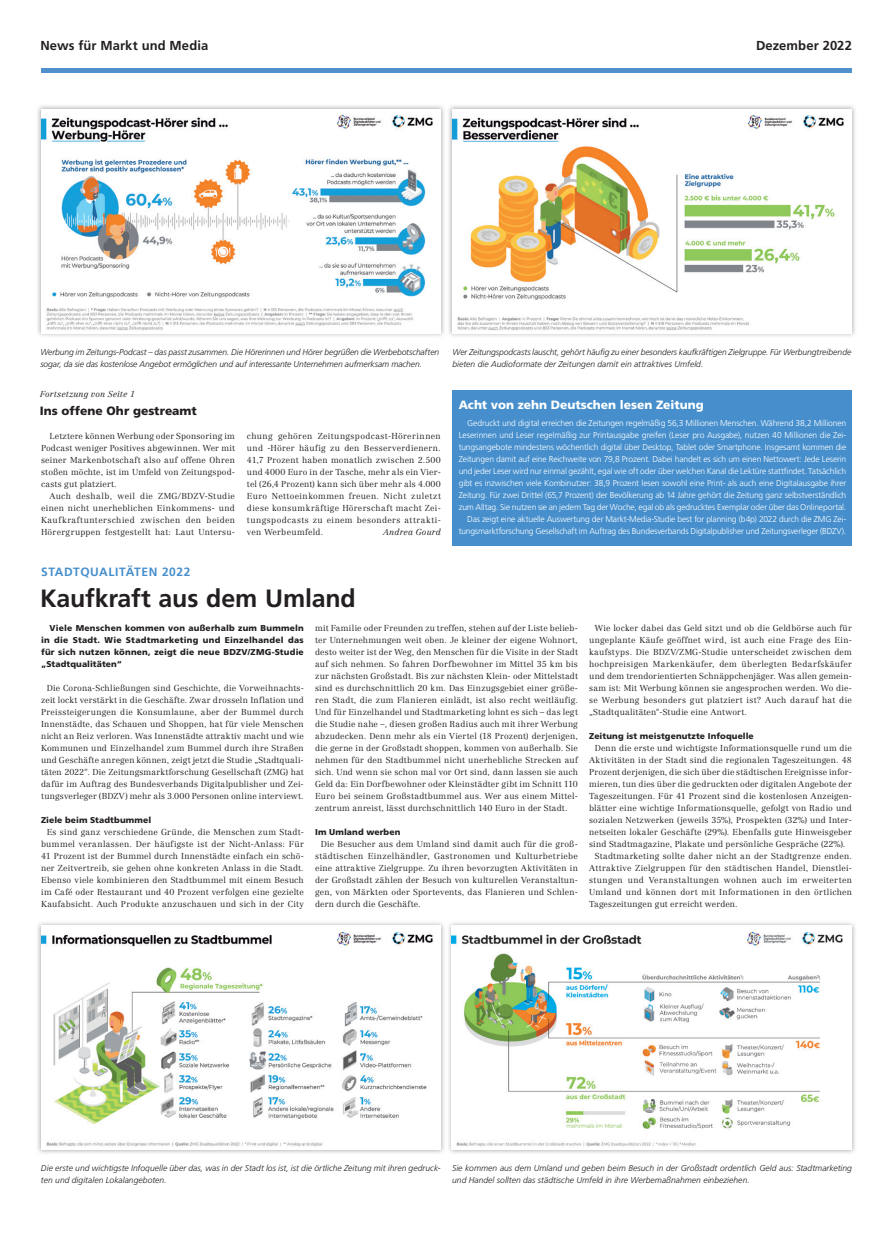
<style>
.page{position:relative;width:893px;height:1248px;background:#fff}
.page>*{position:absolute;margin:0;border:0;box-sizing:border-box;transform-origin:0 0}
.t1{font:700 25px "Frutiger";letter-spacing:-.01em;color:#231f20}
.t2{font:700 13px "Frutiger";letter-spacing:.005em;color:#231f20}
.t3{font:900 12px "Frutiger";color:#fff}
.t4{font:900 12px "Frutiger";color:#231f20}
.t5{font:700 12px "Frutiger";letter-spacing:.05em;color:#468fcc}
.t6{font:300 8.5px/12px "Centennial";letter-spacing:.025em;color:#231f20;text-align:justify}
.t7{font:300 8.5px/12px "Frutiger";letter-spacing:-.015em;color:#fff;text-align:right}
.t8{font:italic 300 8.5px/12px "Frutiger";color:#231f20}
.t9{font:900 8.5px/12px "Frutiger";letter-spacing:.015em;color:#231f20;text-align:justify}
.t10{font:italic 300 8.5px "Centennial";letter-spacing:.01em;color:#231f20}
</style>
<div class="page">
<hr style="left:41px;top:69px;width:811px;height:4px;background:#5091cd">
<img style="left:37px;top:105px;width:818px;height:231px">
<img style="left:41px;top:109px;width:399px;height:224px">
<img style="left:452px;top:109px;width:399px;height:224px">
<img style="left:37px;top:922px;width:818px;height:231px">
<img style="left:41px;top:925px;width:399px;height:224px">
<div style="left:452px;top:390px;width:400px;height:156px;background:#468fcc"></div>
<img style="left:452px;top:925px;width:399px;height:224px">
<h2 class="t2" style="left:40px;top:38px;width:169px">News für Markt und Media</h2>
<h2 class="t2" style="left:756px;top:38px;width:97px">Dezember 2022</h2>
<p class="t8" style="left:40px;top:346px;width:400px">Werbung im Zeitungs-Podcast – das passt zusammen. Die Hörerinnen und Hörer begrüßen die Werbebotschaften sogar, da sie das kostenlose Angebot ermöglichen und auf interessante Unternehmen aufmerksam machen.</p>
<p class="t10" style="left:40px;top:389px;width:96px">Fortsetzung von Seite 1</p>
<h3 class="t4" style="left:40px;top:403px;width:159px">Ins offene Ohr gestreamt</h3>
<p class="t6" style="left:41px;top:430px;width:195px;text-indent:8px">Letztere können Werbung oder Sponsoring im Podcast weniger Positives abgewinnen. Wer mit seiner Markenbotschaft also auf offene Ohren stoßen möchte, ist im Umfeld von Zeitungspod&shy;casts gut platziert.</p>
<p class="t6" style="left:41px;top:490px;width:195px;text-indent:8px">Auch deshalb, weil die ZMG/BDZV-Studie einen nicht unerheblichen Einkommens- und Kaufkraftunterschied zwischen den beiden Hörergruppen festgestellt hat: Laut Untersu-</p>
<h3 class="t5" style="left:41px;top:565px;width:151px">STADTQUALITÄTEN 2022</h3>
<p class="t6" style="left:247px;top:430px;width:195px">chung gehören Zeitungspodcast-Hörerinnen und -Hörer häufig zu den Besserverdienern.<br>41,7 Prozent haben monatlich zwischen 2.500 und 4000 Euro in der Tasche, mehr als ein Vier&shy;tel (26,4 Prozent) kann sich über mehr als 4.000<br>Euro Nettoeinkommen freuen. Nicht zuletzt diese konsumkräftige Hörerschaft macht Zei&shy;tungspodcasts zu einem besonders attrakti&shy;ven Werbeumfeld.</p>
<p class="t10" style="left:383px;top:527px;width:59px">Andrea Gourd</p>
<h1 class="t1" style="left:40px;top:583px;width:317px">Kaufkraft aus dem Umland</h1>
<p class="t8" style="left:452px;top:346px;width:400px">Wer Zeitungspodcasts lauscht, gehört häufig zu einer besonders kaufkräftigen Zielgruppe. Für Werbung treibende bieten die Audioformate der Zeitungen damit ein attraktives Umfeld.</p>
<h3 class="t3" style="left:459px;top:398px;width:247px">Acht von zehn Deutschen lesen Zeitung</h3>
<p class="t7" style="left:459px;top:417px;width:389px">Gedruckt und digital erreichen die Zeitungen regelmäßig 56,3 Millionen Menschen. Während 38,2 Millionen Leserinnen und Leser regelmäßig zur Printausgabe greifen (Leser pro Ausgabe), nutzen 40 Millionen die Zei&shy;tungsangebote mindestens wöchentlich digital über Desktop, Tablet oder Smartphone. Insgesamt kommen die Zeitungen damit auf eine Reichweite von 79,8 Prozent. Dabei handelt es sich um einen Nettowert: Jede Leserin und jeder Leser wird nur einmal gezählt, egal wie oft oder über welchen Kanal die Lektüre stattfindet. Tatsächlich gibt es inzwischen viele Kombinutzer: 38,9 Prozent lesen sowohl eine Print- als auch eine Digitalausgabe ihrer Zeitung. Für zwei Drittel (65,7 Prozent) der Bevölkerung ab 14 Jahre gehört die Zeitung ganz selbstverständlich zum Alltag. Sie nutzen sie an jedem Tag der Woche, egal ob als gedrucktes Exemplar oder über das Onlineportal.<br>Das zeigt eine aktuelle Auswertung der Markt-Media-Studie best for planning (b4p) 2022 durch die ZMG Zei&shy;tungsmarktforschung Gesellschaft im Auftrag des Bundesverbands Digitalpublisher und Zeitungsverleger (BDZV).</p>
<p class="t9" style="left:41px;top:621px;width:264px;text-indent:8px">Viele Menschen kommen von außerhalb zum Bummeln in die Stadt. Wie Stadtmarketing und Einzelhandel das für sich nutzen können, zeigt die neue BDZV/ZMG-Studie „Stadtqualitäten“</p>
<p class="t6" style="left:41px;top:682px;width:264px;text-indent:6px">Die Corona-Schließungen sind Geschichte, die Vorweihnachts&shy;zeit lockt verstärkt in die Geschäfte. Zwar drosseln Inflation und Preissteigerungen die Konsumlaune, aber der Bummel durch Innenstädte, das Schauen und Shoppen, hat für viele Menschen nicht an Reiz verloren. Was Innenstädte attraktiv macht und wie Kommunen und Einzelhandel zum Bummel durch ihre Straßen und Geschäfte anregen können, zeigt jetzt die Studie „Stadtquali&shy;täten 2022“. Die Zeitungsmarktforschung Gesellschaft (ZMG) hat dafür im Auftrag des Bundesverbands Digitalpublisher und Zei&shy;tungsverleger (BDZV) mehr als 3.000 Personen online interviewt.</p>
<p class="t9" style="left:41px;top:814px;width:112px">Ziele beim Stadtbummel</p>
<p class="t6" style="left:41px;top:826px;width:264px;text-indent:6px">Es sind ganz verschiedene Gründe, die Menschen zum Stadt&shy;bummel veranlassen. Der häufigste ist der Nicht-Anlass: Für 41 Prozent ist der Bummel durch Innenstädte einfach ein schö&shy;ner Zeitvertreib, sie gehen ohne konkreten Anlass in die Stadt.<br>Ebenso viele kombinieren den Stadtbummel mit einem Besuch im Café oder Restaurant und 40 Prozent verfolgen eine gezielte Kaufabsicht. Auch Produkte anzuschauen und sich in der City</p>
<p class="t6" style="left:315px;top:622px;width:264px">mit Familie oder Freunden zu treffen, stehen auf der Liste belieb&shy;ter Unternehmungen weit oben. Je kleiner der eigene Wohnort, desto weiter ist der Weg, den Menschen für die Visite in der Stadt auf sich nehmen. So fahren Dorfbewohner im Mittel 35 km bis zur nächsten Großstadt. Bis zur nächsten Klein- oder Mittelstadt sind es durchschnittlich 20 km. Das Einzugsgebiet einer größe&shy;ren Stadt, die zum Flanieren einlädt, ist also recht weitläufig.<br>Und für Einzelhandel und Stadtmarketing lohnt es sich – das legt die Studie nahe –, diesen großen Radius auch mit ihrer Werbung abzudecken. Denn mehr als ein Viertel (18 Prozent) derjenigen, die gerne in der Großstadt shoppen, kommen von außerhalb. Sie nehmen für den Stadtbummel nicht unerhebliche Strecken auf sich. Und wenn sie schon mal vor Ort sind, dann lassen sie auch Geld da: Ein Dorfbewohner oder Kleinstädter gibt im Schnitt 110<br>Euro bei seinem Großstadtbummel aus. Wer aus einem Mittel&shy;zentrum anreist, lässt durchschnittlich 140 Euro in der Stadt.</p>
<p class="t9" style="left:315px;top:826px;width:87px">Im Umland werben</p>
<p class="t6" style="left:315px;top:838px;width:264px;text-indent:6px">Die Besucher aus dem Umland sind damit auch für die groß&shy;städtischen Einzelhändler, Gastronomen und Kulturbetriebe eine attraktive Zielgruppe. Zu ihren bevorzugten Aktivitäten in der Großstadt zählen der Besuch von kulturellen Veranstaltun&shy;gen, von Märkten oder Sportevents, das Flanieren und Schlen&shy;dern durch die Geschäfte.</p>
<p class="t6" style="left:589px;top:622px;width:264px;text-indent:6px">Wie locker dabei das Geld sitzt und ob die Geldbörse auch für ungeplante Käufe geöffnet wird, ist auch eine Frage des Ein&shy;kaufstyps. Die BDZV/ZMG-Studie unterscheidet zwischen dem hochpreisigen Markenkäufer, dem überlegten Bedarfskäufer und dem trendorientierten Schnäppchenjäger. Was allen gemein&shy;sam ist: Mit Werbung können sie angesprochen werden. Wo die&shy;se Werbung besonders gut platziert ist? Auch darauf hat die „Stadtqualitäten“-Studie eine Antwort.</p>
<p class="t9" style="left:589px;top:730px;width:166px">Zeitung ist meistgenutzte Infoquelle</p>
<p class="t6" style="left:595px;top:742px;width:259px">Denn die erste und wichtigste Informationsquelle rund um die</p>
<p class="t6" style="left:589px;top:754px;width:264px">Aktivitäten in der Stadt sind die regionalen Tageszeitungen. 48</p>
<p class="t6" style="left:589px;top:766px;width:264px">Prozent derjenigen, die sich über die städtischen Ereignisse infor-</p>
<p class="t6" style="left:589px;top:778px;width:264px">mieren, tun dies über die gedruckten oder digitalen Angebote der</p>
<p class="t6" style="left:589px;top:790px;width:264px">Tageszeitungen. Für 41 Prozent sind die kostenlosen Anzeigen-</p>
<p class="t6" style="left:589px;top:802px;width:264px">blätter eine wichtige Informationsquelle, gefolgt von Radio und</p>
<p class="t6" style="left:589px;top:814px;width:264px">sozialen Netzwerken (jeweils 35%), Prospekten (32%) und Inter-</p>
<p class="t6" style="left:589px;top:826px;width:264px">netseiten lokaler Geschäfte (29%). Ebenfalls gute Hinweisgeber</p>
<p class="t6" style="left:589px;top:838px;width:258px">sind Stadtmagazine, Plakate und persönliche Gespräche (22%).</p>
<p class="t6" style="left:595px;top:850px;width:259px">Stadtmarketing sollte daher nicht an der Stadtgrenze enden.</p>
<p class="t6" style="left:589px;top:862px;width:264px">Attraktive Zielgruppen für den städtischen Handel, Dienstlei-</p>
<p class="t6" style="left:589px;top:874px;width:264px">stungen und Veranstaltungen wohnen auch im erweiterten</p>
<p class="t6" style="left:589px;top:886px;width:264px">Umland und können dort mit Informationen in den örtlichen</p>
<p class="t6" style="left:589px;top:898px;width:150px">Tageszeitungen gut erreicht werden.</p>
<p class="t8" style="left:41px;top:1162px;width:401px">Die erste und wichtigste Infoquelle über das, was in der Stadt los ist, ist die örtliche Zeitung mit ihren gedruck&shy;ten und digitalen Lokalangeboten.</p>
<p class="t8" style="left:452px;top:1162px;width:401px">Sie kommen aus dem Umland und geben beim Besuch in der Großstadt ordentlich Geld aus: Stadtmarketing und Handel sollten das städtische Umfeld in ihre Werbemaßnahmen einbeziehen.</p>
</div>
